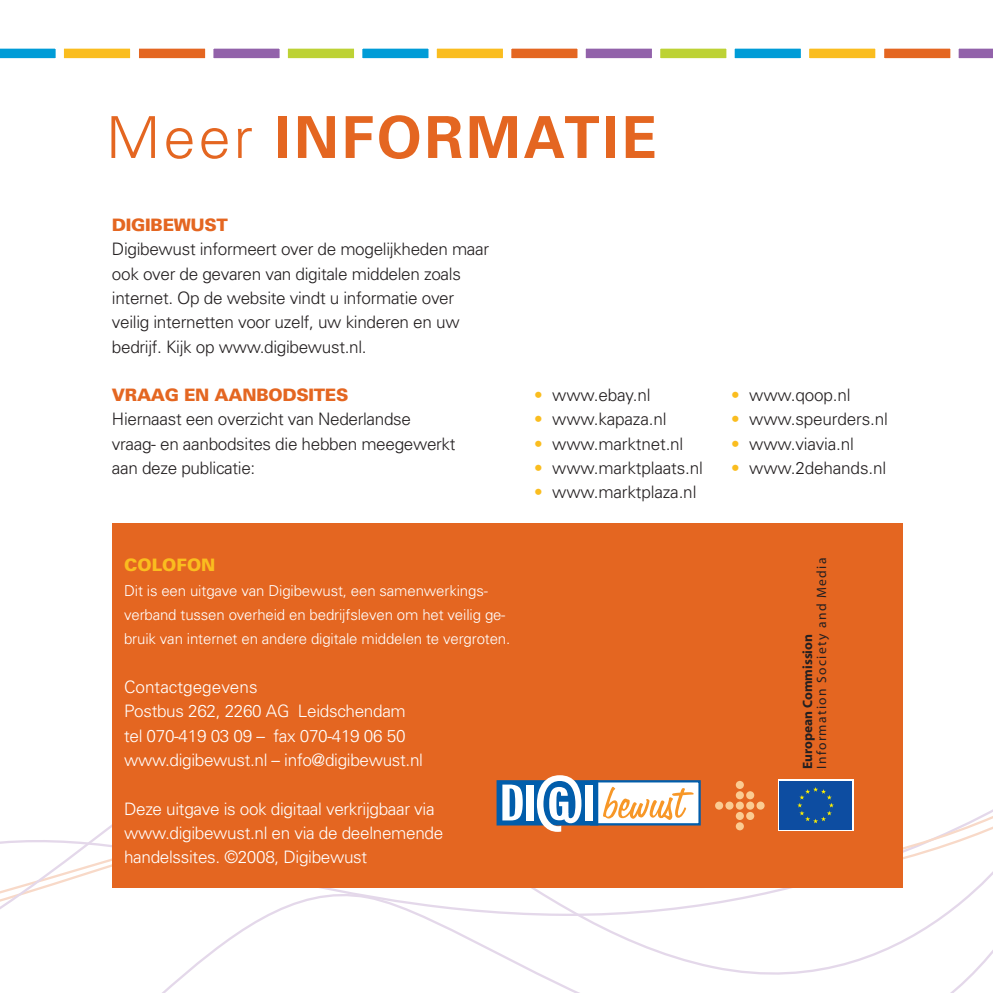
<style>
.page{position:relative;width:993px;height:993px;background:#fff}
.page>*{position:absolute;margin:0;border:0;box-sizing:border-box;transform-origin:0 0}
.t1{font:700 57.93px "Univers";letter-spacing:.05em;color:#e46621}
.t2{font:300 17.15px/24.3px "Univers";letter-spacing:-.02em;color:#231f20}
.t3{font:300 17.15px/24.3px "Univers";letter-spacing:-.02em;color:#fff}
.t4{font:900 17.15px "Univers";color:#fabd1f}
.t5{font:300 15.05px/24.3px "Univers";letter-spacing:-.01em;color:#fff}
.t6{font:13.47px/14px "Myriad";letter-spacing:.1em;color:#231f20}
.s1{font-weight:300}
.s2{font-weight:900;color:#e46621}
.s3{color:#fabd1f}
.s4{font-weight:700}
</style>
<div class="page">
<svg style="left:0;top:792px;width:992px;height:200px"></svg>
<div style="left:112px;top:522px;width:790px;height:365px;background:#e46621"></div>
<div style="left:591px;top:781px;width:108px;height:43px;background:#fff"></div>
<div style="left:590px;top:779px;width:110px;height:46px;border:2px solid #015dab"></div>
<svg style="left:603px;top:786px;width:90px;height:33px"></svg>
<svg style="left:499px;top:782px;width:96px;height:40px"></svg>
<div style="left:496px;top:779px;width:102px;height:46px;border:2px solid #015dab"></div>
<svg style="left:502px;top:784px;width:20px;height:36px"></svg>
<div style="left:526px;top:784px;width:7px;height:36px;background:#fff"></div>
<div style="left:585px;top:784px;width:7px;height:36px;background:#fff"></div>
<svg style="left:536px;top:775px;width:45px;height:56px"></svg>
<svg style="left:958px;top:48px;width:34px;height:11px"></svg>
<div style="left:881px;top:46px;width:71px;height:14px;background:#e46621"></div>
<div style="left:879px;top:44px;width:75px;height:18px;border:4px solid #fff"></div>
<div style="left:583px;top:46px;width:71px;height:14px;background:#9262aa"></div>
<div style="left:581px;top:44px;width:75px;height:18px;border:4px solid #fff"></div>
<div style="left:657px;top:46px;width:71px;height:14px;background:#bdd235"></div>
<div style="left:655px;top:44px;width:75px;height:18px;border:4px solid #fff"></div>
<div style="left:732px;top:46px;width:70px;height:14px;background:#009cd7"></div>
<div style="left:730px;top:44px;width:75px;height:18px;border:4px solid #fff"></div>
<div style="left:806px;top:46px;width:71px;height:14px;background:#fabd1f"></div>
<div style="left:804px;top:44px;width:75px;height:18px;border:4px solid #fff"></div>
<div style="left:509px;top:46px;width:70px;height:14px;background:#e46621"></div>
<div style="left:507px;top:44px;width:74px;height:18px;border:4px solid #fff"></div>
<div style="left:211px;top:46px;width:71px;height:14px;background:#9262aa"></div>
<div style="left:209px;top:44px;width:75px;height:18px;border:4px solid #fff"></div>
<div style="left:285px;top:46px;width:71px;height:14px;background:#bdd235"></div>
<div style="left:283px;top:44px;width:75px;height:18px;border:4px solid #fff"></div>
<div style="left:360px;top:46px;width:70px;height:14px;background:#009cd7"></div>
<div style="left:358px;top:44px;width:74px;height:18px;border:4px solid #fff"></div>
<div style="left:434px;top:46px;width:71px;height:14px;background:#fabd1f"></div>
<div style="left:432px;top:44px;width:75px;height:18px;border:4px solid #fff"></div>
<div style="left:137px;top:46px;width:70px;height:14px;background:#e46621"></div>
<div style="left:134px;top:44px;width:75px;height:18px;border:4px solid #fff"></div>
<svg style="left:0;top:48px;width:56px;height:11px"></svg>
<div style="left:62px;top:46px;width:70px;height:14px;background:#fabd1f"></div>
<div style="left:60px;top:44px;width:74px;height:18px;border:4px solid #fff"></div>
<svg style="left:735px;top:780px;width:8px;height:8px"></svg>
<div style="left:735px;top:791px;width:8px;height:8px;background:#fbcb92;border-radius:50%"></div>
<div style="left:735px;top:801px;width:8px;height:8px;background:#fbcb92;border-radius:50%"></div>
<svg style="left:735px;top:811px;width:8px;height:8px"></svg>
<div style="left:735px;top:822px;width:8px;height:8px;background:#fbcb92;border-radius:50%"></div>
<svg style="left:745px;top:791px;width:9px;height:8px"></svg>
<svg style="left:745px;top:801px;width:9px;height:8px"></svg>
<svg style="left:745px;top:811px;width:9px;height:8px"></svg>
<div style="left:756px;top:801px;width:8px;height:8px;background:#fbcb92;border-radius:50%"></div>
<div style="left:725px;top:801px;width:8px;height:8px;background:#fbcb92;border-radius:50%"></div>
<svg style="left:714px;top:801px;width:9px;height:8px"></svg>
<div style="left:777px;top:779px;width:76px;height:51px;background:linear-gradient(to bottom,#0d4da1,#0d4da1)"></div>
<div style="left:779px;top:781px;width:72px;height:48px;background:#0d4da1"></div>
<svg style="left:797px;top:787px;width:36px;height:36px"></svg>
<p class="t1" style="left:106px;top:104px;width:552px"><span class="s1">Meer</span> INFORMATIE</p>
<p class="t2" style="left:112px;top:213px;width:378px"><span class="s2">DIGIBEWUST<br></span>Digibewust informeert over de mogelijkheden maar ook over de gevaren van digitale middelen zoals internet. Op de website vindt u informatie over veilig internetten voor uzelf, uw kinderen en uw bedrijf. Kijk op www.digibewust.nl.</p>
<p class="t2" style="left:112px;top:383px;width:345px"><span class="s2">VRAAG EN AANBODSITES<br></span>Hiernaast een overzicht van Nederlandse vraag- en aanbodsites die hebben meegewerkt aan deze publicatie:</p>
<p class="t4" style="left:124px;top:554px;width:93px">COLOFON</p>
<p class="t5" style="left:124px;top:578px;width:387px">Dit is een uitgave van Digibewust, een samenwerkings&shy;verband tussen overheid en bedrijfsleven om het veilig ge&shy;bruik van internet en andere digitale middelen te vergroten.</p>
<p class="t3" style="left:124px;top:674px;width:300px">Contactgegevens<br>Postbus 262, 2260 AG Leidschendam tel 070-419 03 09 – fax 070-419 06 50 www.digibewust.nl – info@digibewust.nl</p>
<p class="t3" style="left:124px;top:796px;width:320px">Deze uitgave is ook digitaal verkrijgbaar via www.digibewust.nl en via de deelnemende handelssites. ©2008, Digibewust</p>
<p class="t2" style="left:534px;top:383px;width:118px"><span class="s3">•</span> www.ebay.nl</p>
<p class="t2" style="left:534px;top:407px;width:134px"><span class="s3">•</span> www.kapaza.nl</p>
<p class="t2" style="left:534px;top:431px;width:151px"><span class="s3">•</span> www.marktnet.nl</p>
<p class="t2" style="left:534px;top:455px;width:170px"><span class="s3">•</span> www.marktplaats.nl</p>
<p class="t2" style="left:534px;top:480px;width:164px"><span class="s3">•</span> www.marktplaza.nl</p>
<p class="t2" style="left:730px;top:383px;width:121px"><span class="s3">•</span> www.qoop.nl</p>
<p class="t2" style="left:730px;top:407px;width:158px"><span class="s3">•</span> www.speurders.nl</p>
<p class="t2" style="left:730px;top:431px;width:124px"><span class="s3">•</span> www.viavia.nl</p>
<p class="t2" style="left:730px;top:455px;width:157px"><span class="s3">•</span> www.2dehands.nl</p>
<p class="t6" style="left:800px;top:768px;width:212px;rotate:-90deg"><span class="s4">European Commission<br></span>Information Society and Media</p>
</div>
